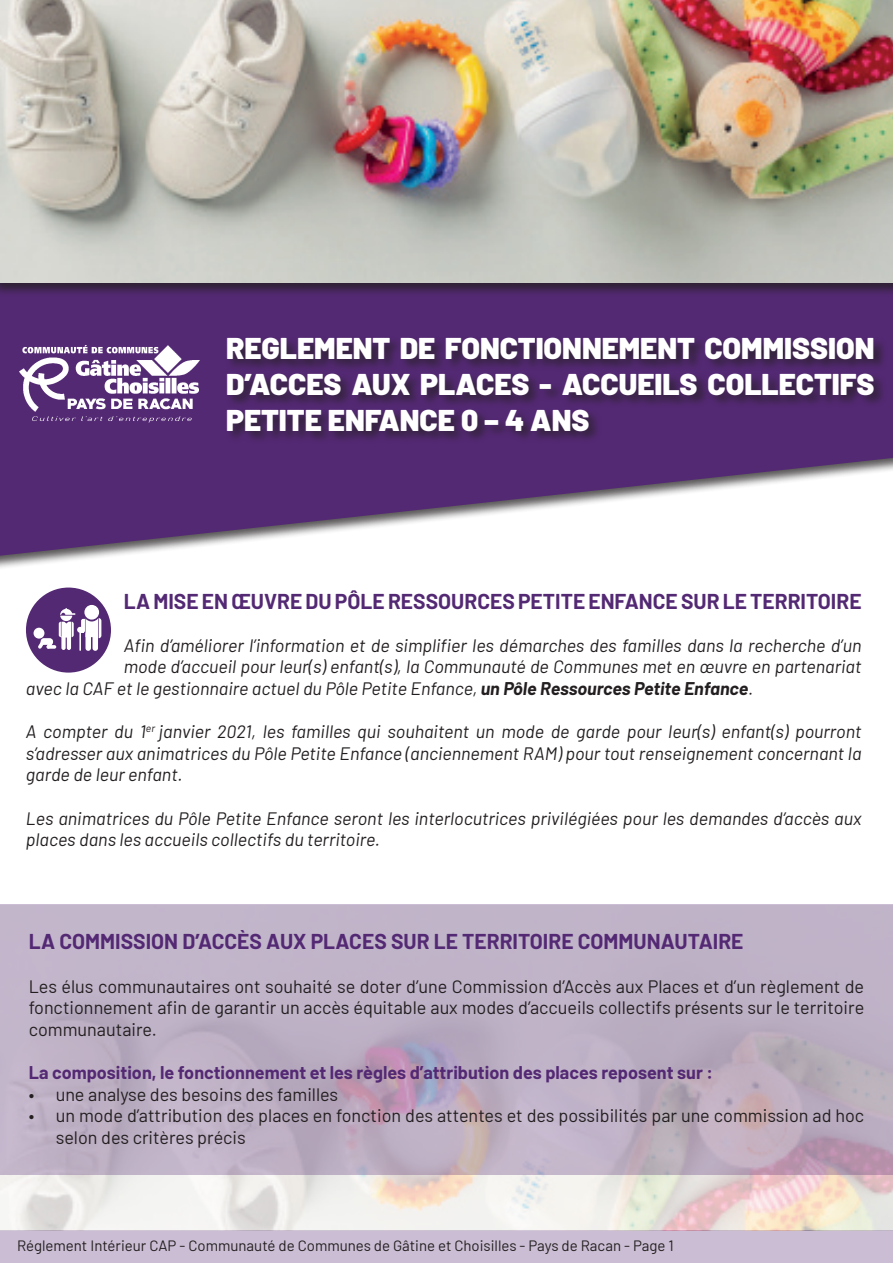
<style>
.page{position:relative;width:893px;height:1263px;background:#fff}
.page>*{position:absolute;margin:0;border:0;box-sizing:border-box;transform-origin:0 0}
.t1{font:900 30px/36px "Barlow";color:#fff;text-align:justify}
.t2{font:700 21px "Barlow";color:#542974}
.t3{font:italic 18px/21.6px "Barlow";color:#231f20;text-align:justify}
.t4{font:18px/21.6px "Barlow";color:#231f20;text-align:justify}
.t5{font:700 18px "Barlow";color:#542974}
.t6{font:15px "Barlow";color:#231f20}
.s1{font-weight:700}
</style>
<div class="page">
<div style="left:0;top:1230px;width:893px;height:33px;background:#cbbed4"></div>
<img style="left:0;top:1174px;width:893px;height:56px">
<svg style="left:0;top:904px;width:893px;height:270px;background:#bdafc3"></svg>
<svg style="left:0;top:297px;width:893px;height:259px;fill:#542974"></svg>
<div style="left:0;top:0;width:893px;height:297px;background:#231f20;opacity:.75"></div>
<img style="left:0;top:0;width:893px;height:283px">
<img style="left:19px;top:345px;width:181px;height:77px">
<div style="left:225px;top:336px;width:663px;height:108px;background:#231f20;opacity:.75"></div>
<div style="left:26px;top:587px;width:85px;height:86px;background:#542974;border-radius:50%"></div>
<div style="left:34px;top:628px;width:10px;height:11px;background:#fff;border-radius:50%"></div>
<hr style="left:67px;top:635px;width:4px;height:15px;background:#ede9f1;border-radius:2px">
<hr style="left:79px;top:630px;width:2px;height:21px;background:#fff">
<div style="left:85px;top:631px;width:6px;height:20px;background:#fff;border-radius:3px"></div>
<div style="left:93px;top:631px;width:5px;height:20px;background:#fff;border-radius:3px"></div>
<div style="left:84px;top:605px;width:15px;height:15px;background:#fff;border-radius:50%"></div>
<svg style="left:38px;top:608px;width:63px;height:41px"></svg>
<h1 class="t1" style="left:226px;top:328px;width:650px">REGLEMENT DE FONCTIONNEMENT COMMISSION D’ACCES AUX PLACES - ACCUEILS COLLECTIFS PETITE ENFANCE 0 – 4 ANS</h1>
<p class="t2" style="left:124px;top:585px;width:739px">LA MISE EN ŒUVRE DU PÔLE RESSOURCES PETITE ENFANCE SUR LE TERRITOIRE</p>
<p class="t3" style="left:124px;top:633px;width:739px">Afin d’améliorer l’information et de simplifier les démarches des familles dans la recherche d’un</p>
<p class="t3" style="left:124px;top:655px;width:739px">mode d’accueil pour leur(s) enfant(s), la Communauté de Communes met en œuvre en partenariat</p>
<p class="t3" style="left:26px;top:676px;width:729px">avec la CAF et le gestionnaire actuel du Pôle Petite Enfance, <span class="s1">un Pôle Ressources Petite Enfance</span>.</p>
<p class="t3" style="left:26px;top:719px;width:837px">A compter du 1<sup>er</sup> janvier 2021, les familles qui souhaitent un mode de garde pour leur(s) enfant(s) pourront s’adresser aux animatrices du Pôle Petite Enfance (anciennement RAM) pour tout renseignement concernant la garde de leur enfant.</p>
<p class="t3" style="left:26px;top:806px;width:837px">Les animatrices du Pôle Petite Enfance seront les interlocutrices privilégiées pour les demandes d’accès aux places dans les accueils collectifs du territoire.</p>
<p class="t2" style="left:29px;top:926px;width:716px">LA COMMISSION D’ACCÈS AUX PLACES SUR LE TERRITOIRE COMMUNAUTAIRE</p>
<p class="t4" style="left:29px;top:974px;width:837px">Les élus communautaires ont souhaité se doter d’une Commission d’Accès aux Places et d’un règlement de fonctionnement afin de garantir un accès équitable aux modes d’accueils collectifs présents sur le territoire communautaire.</p>
<p class="t5" style="left:29px;top:1059px;width:686px">La composition, le fonctionnement et les règles d’attribution des places reposent sur :</p>
<p class="t4" style="left:29px;top:1082px;width:311px">• une analyse des besoins des familles</p>
<p class="t4" style="left:56px;top:1103px;width:810px;text-indent:-27px">• un mode d’attribution des places en fonction des attentes et des possibilités par une commission ad hoc selon des critères précis</p>
<p class="t6" style="left:17px;top:1235px;width:658px">Réglement Intérieur CAP - Communauté de Communes de Gâtine et Choisilles - Pays de Racan - Page 1</p>
</div>
